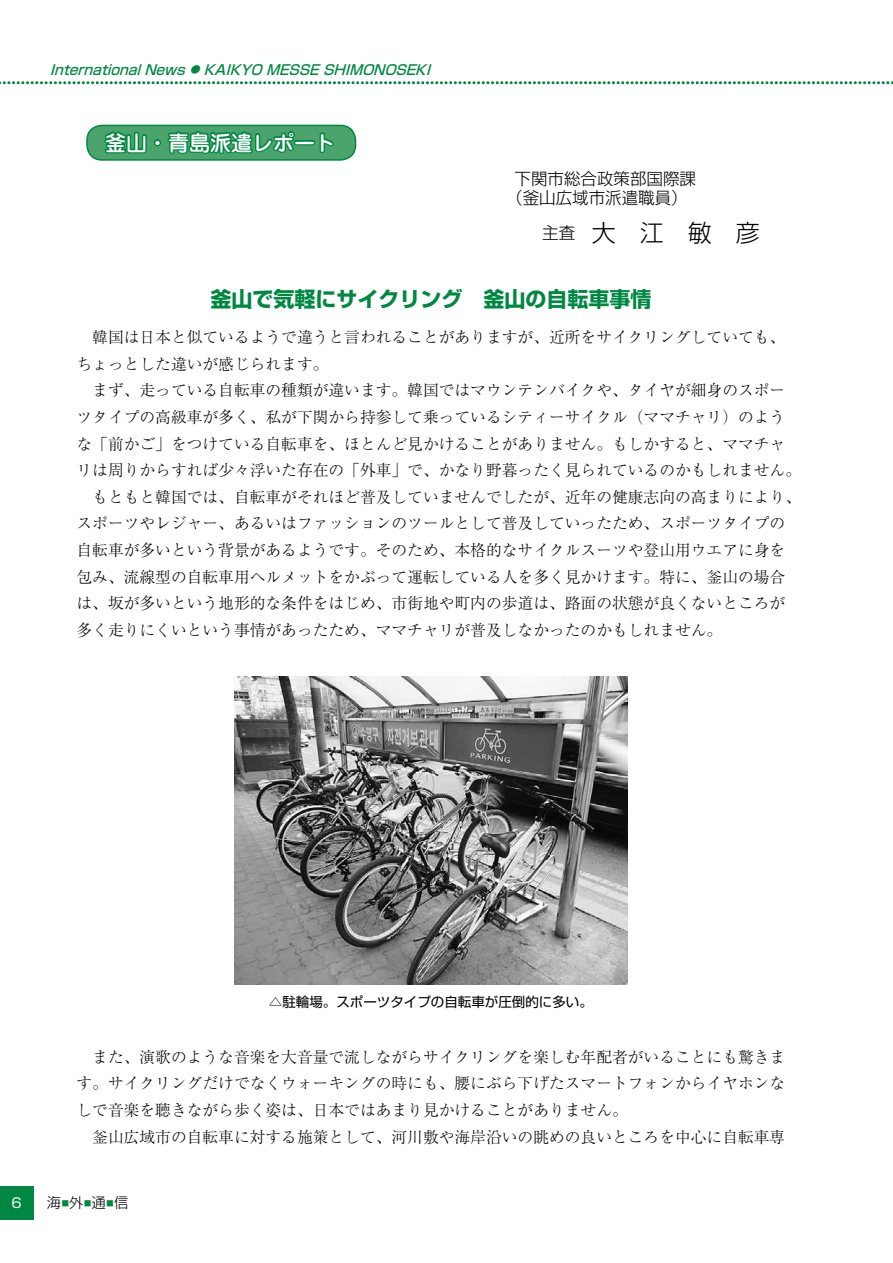
<style>
.page{position:relative;width:893px;height:1263px;background:#fff}
.page>*{position:absolute;margin:0;border:0;box-sizing:border-box;transform-origin:0 0}
.t1{font:300 24px "Shin Go Pr 6 N";color:#000}
.t2{font:700 21px "Shin Go Pr 6 N";color:#008842}
.t3{font:500 21px "Jun 34 Pro";color:#fff}
.t4{font:300 16.5px/19.5px "Shin Go Pr 6 N";color:#000;text-align:center}
.t5{font:300 15.75px/26.5px "Ryumin Pr 6 N";color:#000}
.t6{font:300 14.25px "Shin Go Pr 6 N";color:#000}
.t7{font:italic 500 13.65px "Shin Go Pr 6 N";color:#008842}
.t8{font:13.5px "Shin Go Pr 6 N";color:#000}
.t9{font:13.5px "Shin Go Pr 6 N";color:#fff}
.s1{font-size:9.6px}
.s2{font-size:16.5px}
</style>
<div class="page">
<svg style="left:0;top:81px;width:893px;height:3px"></svg>
<div style="left:0;top:1186px;width:33px;height:33px;background:#008842"></div>
<div style="left:87px;top:125px;width:268px;height:35px;background:#4ba46b;border-radius:15px"></div>
<svg style="left:104px;top:131px;width:43px;height:23px"></svg>
<div style="left:154px;top:139px;width:7px;height:7px;border:3px solid #008842;border-radius:50%"></div>
<svg style="left:167px;top:131px;width:167px;height:23px"></svg>
<div style="left:86px;top:125px;width:270px;height:36px;border:2px solid #008842;border-radius:15px"></div>
<img style="left:234px;top:676px;width:394px;height:309px">
<p class="t7" style="left:50px;top:59px;width:387px">InternationalNews<span class="s1">●</span> KAIKYO MESSESHIMONOSEKI</p>
<h2 class="t3" style="left:105px;top:126px;width:232px">釜山・青島派遣レポート</h2>
<p class="t4" style="left:506px;top:167px;width:191px">下関市総合政策部国際課（釜山広域市派遣職員）</p>
<h1 class="t1" style="left:542px;top:213px;width:219px"><span class="s2">主査　</span>大　江　敏　彦</h1>
<h2 class="t2" style="left:210px;top:283px;width:443px">釜山で気軽にサイクリング　釜山の自転車事情</h2>
<p class="t5" style="left:77px;top:323px;width:726px">　韓国は日本と似ているようで違うと言われることがありますが、近所をサイクリングしていても、ちょっとした違いが感じられます。<br>　まず、走っている自転車の種類が違います。韓国ではマウンテンバイクや、タイヤが細身のスポーツタイプの高級車が多く、私が下関から持参して乗っているシティーサイクル（ママチャリ）のような「前かご」をつけている自転車を、ほとんど見かけることがありません。もしかすると、ママチャリは周りからすれば少々浮いた存在の「外車」で、かなり野暮ったく見られているのかもしれません。　もともと韓国では、自転車がそれほど普及していませんでしたが、近年の健康志向の高まりにより、スポーツやレジャー、あるいはファッションのツールとして普及していったため、スポーツタイプの自転車が多いという背景があるようです。そのため、本格的なサイクルスーツや登山用ウエアに身を包み、流線型の自転車用ヘルメットをかぶって運転している人を多く見かけます。特に、釜山の場合は、坂が多いという地形的な条件をはじめ、市街地や町内の歩道は、路面の状態が良くないところが多く走りにくいという事情があったため、ママチャリが普及しなかったのかもしれません。</p>
<p class="t8" style="left:269px;top:991px;width:326px">△駐輪場。スポーツタイプの自転車が圧倒的に多い。</p>
<p class="t5" style="left:77px;top:1042px;width:710px">　また、演歌のような音楽を大音量で流しながらサイクリングを楽しむ年配者がいることにも驚きます。サイクリングだけでなくウォーキングの時にも、腰にぶら下げたスマートフォンからイヤホンなしで音楽を聴きながら歩く姿は、日本ではあまり見かけることがありません。<br>　釜山広域市の自転車に対する施策として、河川敷や海岸沿いの眺めの良いところを中心に自転車専</p>
<p class="t9" style="left:11px;top:1192px;width:12px">6</p>
<p class="t6" style="left:47px;top:1191px;width:83px">海<sup>■</sup>外<sup>■</sup>通<sup>■</sup>信</p>
</div>
